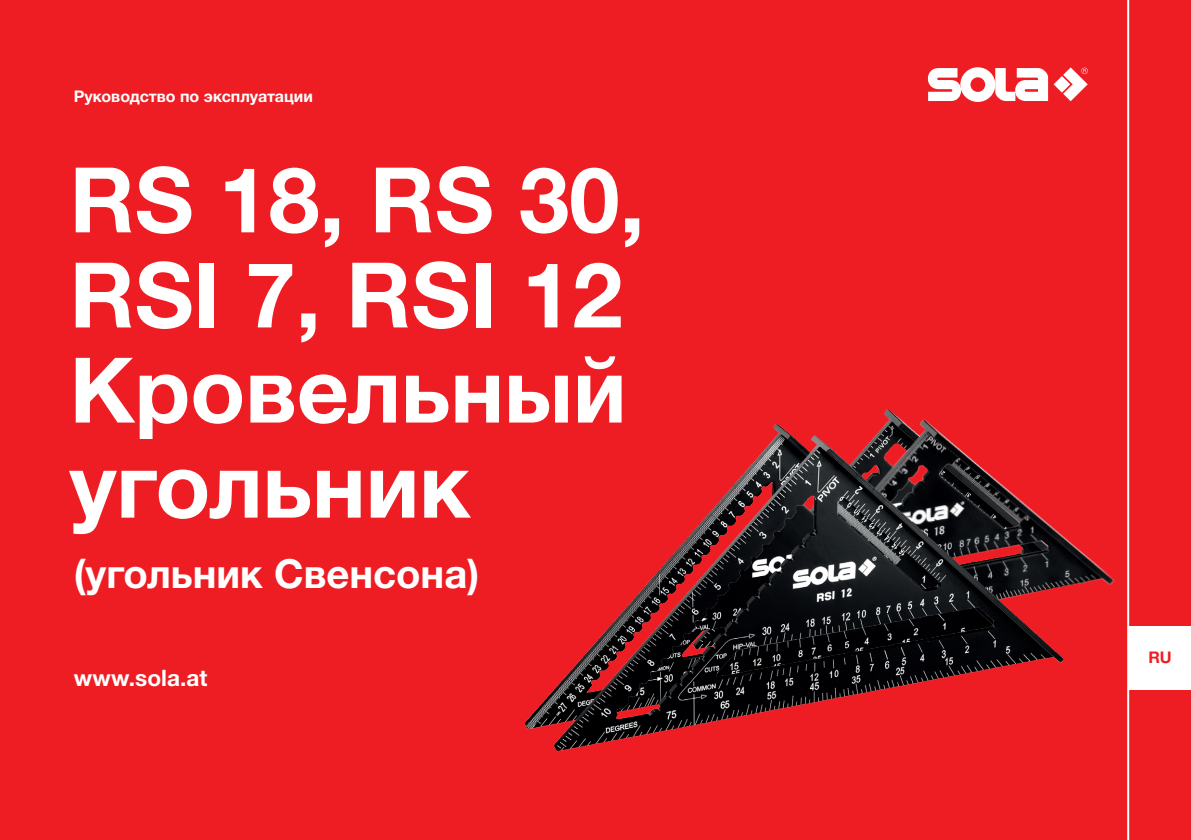
<style>
.page{position:relative;width:1191px;height:840px;background:#fff}
.page>*{position:absolute;margin:0;border:0;box-sizing:border-box;transform-origin:0 0}
.t1{font:700 90.4px/95px "Helvetica Neue LTW1 G";color:#fff}
.t2{font:700 40px "Helvetica Neue LTW1 G";color:#fff}
.t3{font:700 22.6px "Helvetica Neue LTW1 G";color:#fff}
.t4{font:700 16px "Helvetica Neue LTW1 G";color:#fff}
.t5{font:700 16px "Helvetica Neue LTW1 G";color:#ee1d23}
</style>
<div class="page">
<div style="left:0;top:0;width:1191px;height:839px;background:#ee1d23"></div>
<div style="left:1129px;top:625px;width:62px;height:64px;background:#fff"></div>
<hr style="left:1127px;top:0;width:2px;height:839px;background:#fff">
<img style="left:884px;top:413px;width:230px;height:173px">
<img style="left:524px;top:421px;width:496px;height:309px">
<img style="left:551px;top:432px;width:515px;height:319px">
<svg style="left:927px;top:67px;width:160px;height:35px"></svg>
<p class="t4" style="left:74px;top:87px;width:241px">Руководство по эксплуатации</p>
<p class="t1" style="left:69px;top:152px;width:577px">RS 18, RS 30,<br>RSI 7, RSI 12<br>Кровельный угольник</p>
<p class="t2" style="left:74px;top:548px;width:407px">(угольник Свенсона)</p>
<p class="t3" style="left:74px;top:663px;width:135px">www.sola.at</p>
<p class="t5" style="left:1148px;top:647px;width:25px">RU</p>
</div>
